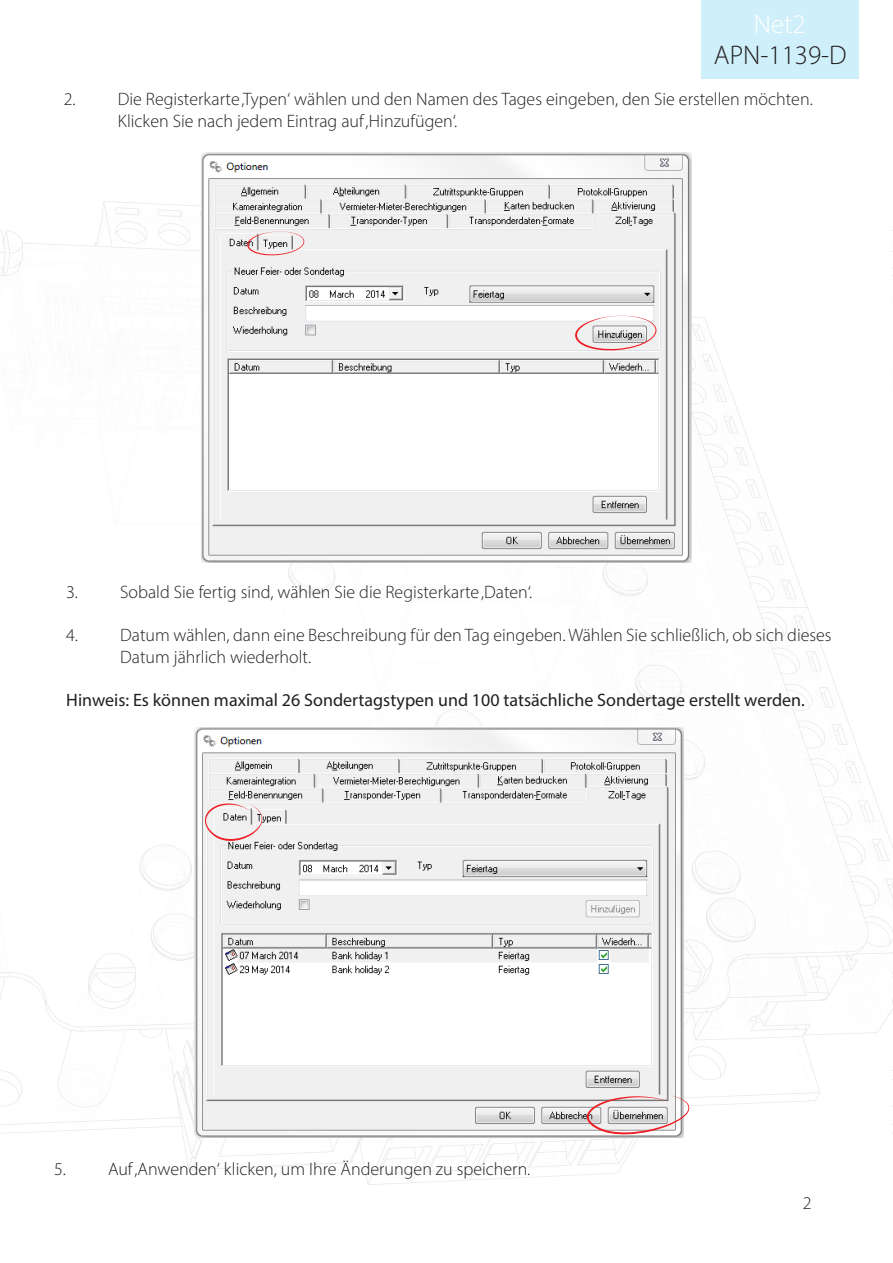
<style>
.page{position:relative;width:893px;height:1263px;background:#fff}
.page>*{position:absolute;margin:0;border:0;box-sizing:border-box;transform-origin:0 0}
.t1{font:300 27px "Myriad Pro";color:#231f20}
.t2{font:300 27px "Myriad Pro";color:#fff}
.Text{font:300 18px/21.6px "Myriad Pro";color:#231f20}
.Text-2{font:18px "Myriad Pro";color:#231f20}
</style>
<div class="page">
<img style="left:0;top:155px;width:893px;height:1030px">
<div style="left:702px;top:0;width:157px;height:79px;background:#cfeffb"></div>
<img style="left:202px;top:152px;width:489px;height:411px">
<img style="left:195px;top:728px;width:489px;height:409px">
<svg style="left:247px;top:231px;width:57px;height:24px"></svg>
<svg style="left:575px;top:316px;width:81px;height:35px"></svg>
<svg style="left:205px;top:803px;width:57px;height:38px"></svg>
<svg style="left:587px;top:1095px;width:102px;height:39px"></svg>
<h1 class="t2" style="left:754px;top:8px;width:53px">Net2</h1>
<h1 class="t1" style="left:714px;top:39px;width:134px">APN-1139-D</h1>
<p class="Text" style="left:118px;top:88px;width:696px;text-indent:-54px">2. Die Registerkarte ‚Typen‘ wählen und den Namen des Tages eingeben, den Sie erstellen möchten.<br>Klicken Sie nach jedem Eintrag auf ‚Hinzufügen‘.</p>
<p class="Text" style="left:66px;top:581px;width:467px">3. Sobald Sie fertig sind, wählen Sie die Registerkarte ‚Daten‘.</p>
<p class="Text" style="left:66px;top:624px;width:767px">4. Datum wählen, dann eine Beschreibung für den Tag eingeben. Wählen Sie schließlich, ob sich dieses</p>
<p class="Text" style="left:120px;top:646px;width:193px">Datum jährlich wiederholt.</p>
<p class="Text-2" style="left:66px;top:689px;width:740px">Hinweis: Es können maximal 26 Sondertagstypen und 100 tatsächliche Sondertage erstellt werden.</p>
<p class="Text" style="left:54px;top:1158px;width:478px">5. Auf ‚Anwenden‘ klicken, um Ihre Änderungen zu speichern.</p>
<p class="Text" style="left:803px;top:1192px;width:10px">2</p>
</div>
